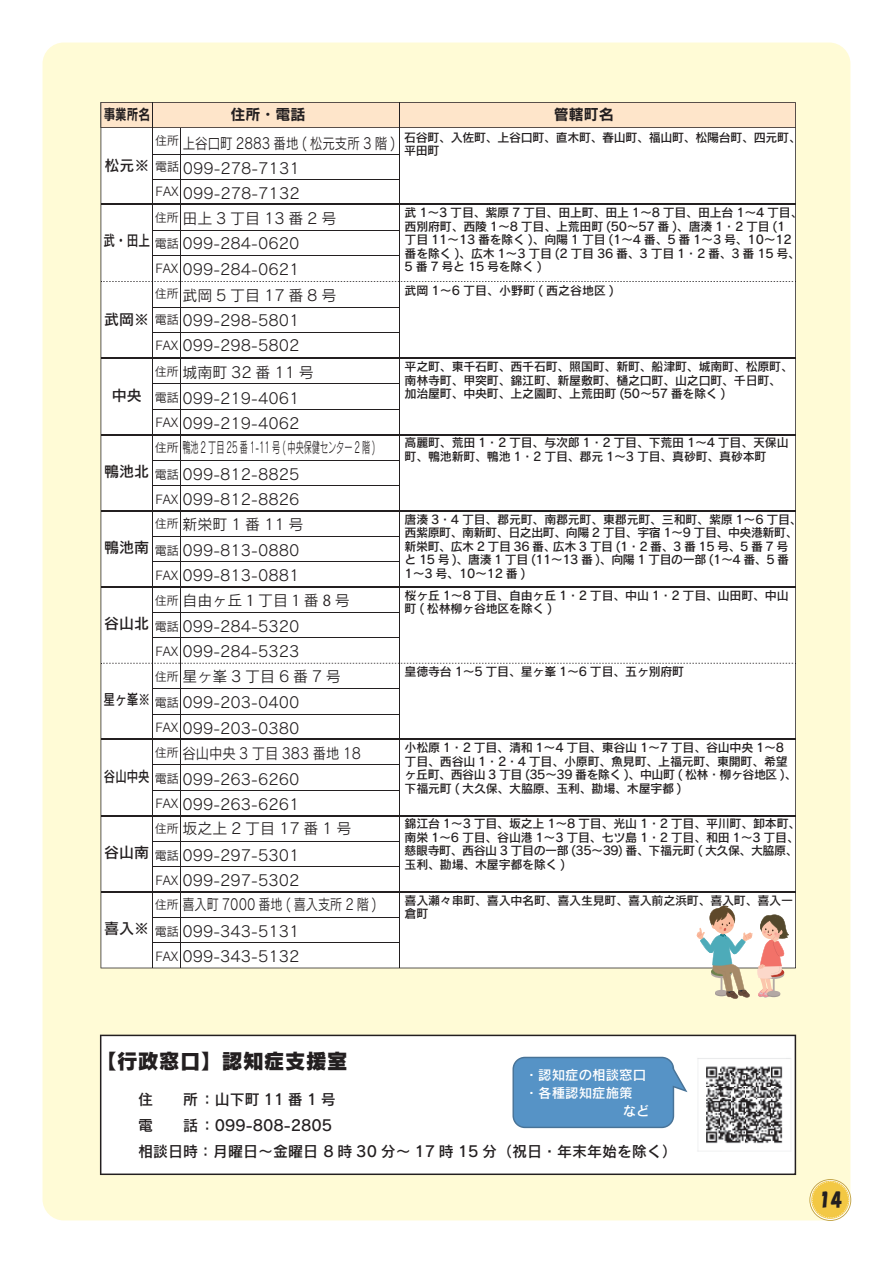
<style>
.page{position:relative;width:893px;height:1263px;background:#fff}
.page>*{position:absolute;margin:0;border:0;box-sizing:border-box;transform-origin:0 0}
.t1{font:21px "Rodin Pro EB";color:#231f20}
.t2{font:18px "HGP Soei Kakupoptai";color:#231f20}
.t3{font:15px/25.7px "Rodin Pro M";color:#231f20}
.t4{font:15px/26.2px "Rodin Pro DB";color:#231f20}
.t5{font:15px "Rodin Pro M";letter-spacing:.25em;color:#231f20}
.t6{font:15px/25.7px "Rodin Pro M";color:#231f20;scale:.89 1}
.t7{font:15px "Rodin Pro M";color:#231f20;scale:.54 1}
.t8{font:15px "Rodin Pro M";color:#231f20;scale:.83 1}
.t9{font:15px "Rodin Pro M";color:#231f20;scale:.81 1}
.t10{font:15px "Rodin Pro B";color:#231f20}
.t11{font:15px "Rodin Pro DB";color:#231f20;scale:.78 1}
.t12{font:15px "Rodin Pro DB";color:#231f20;scale:.76 1}
.t13{font:15px "Rodin Pro B";color:#231f20;scale:.77 1}
.t14{font:13.5px/18px "Rodin Pro DB";color:#fff}
.t15{font:12px/13.5px "Rodin Pro DB";letter-spacing:-.02em;color:#231f20}
.t16{font:12px/13.5px "Rodin Pro DB";letter-spacing:-.04em;color:#231f20}
.t17{font:12px/25px "Rodin Pro M";color:#231f20}
.t18{font:12px "Rodin Pro DB";color:#231f20}
.s1{font-family:"Koz Go Pr 6 N"}
.s2{font-size:12px}
</style>
<div class="page">
<div style="left:43px;top:43px;width:807px;height:1177px;background:#fffbd6;border-radius:21px"></div>
<div style="left:100px;top:1035px;width:696px;height:140px;background:#fff"></div>
<svg style="left:809px;top:1179px;width:42px;height:42px"></svg>
<div style="left:101px;top:128px;width:695px;height:840px;background:#fff"></div>
<hr style="left:153px;top:230px;width:246px;height:1px;background:#231f20">
<hr style="left:153px;top:255px;width:246px;height:1px;background:#231f20">
<svg style="left:101px;top:281px;width:695px;height:1px"></svg>
<hr style="left:153px;top:307px;width:246px;height:1px;background:#231f20">
<hr style="left:153px;top:332px;width:246px;height:1px;background:#231f20">
<hr style="left:101px;top:358px;width:694px;height:1px;background:#231f20">
<hr style="left:101px;top:204px;width:694px;height:1px;background:#231f20">
<hr style="left:153px;top:383px;width:246px;height:1px;background:#231f20">
<hr style="left:153px;top:409px;width:246px;height:1px;background:#231f20">
<hr style="left:101px;top:434px;width:694px;height:1px;background:#231f20">
<hr style="left:101px;top:510px;width:694px;height:1px;background:#231f20">
<hr style="left:153px;top:460px;width:246px;height:1px;background:#231f20">
<hr style="left:153px;top:485px;width:246px;height:1px;background:#231f20">
<hr style="left:153px;top:536px;width:246px;height:1px;background:#231f20">
<hr style="left:153px;top:561px;width:246px;height:1px;background:#231f20">
<hr style="left:101px;top:586px;width:694px;height:2px;background:#231f20">
<hr style="left:153px;top:612px;width:246px;height:1px;background:#231f20">
<hr style="left:153px;top:637px;width:246px;height:1px;background:#231f20">
<svg style="left:101px;top:663px;width:695px;height:1px"></svg>
<hr style="left:153px;top:688px;width:246px;height:1px;background:#231f20">
<hr style="left:153px;top:714px;width:246px;height:1px;background:#231f20">
<hr style="left:101px;top:739px;width:694px;height:1px;background:#231f20">
<hr style="left:153px;top:764px;width:246px;height:1px;background:#231f20">
<hr style="left:153px;top:790px;width:246px;height:1px;background:#231f20">
<hr style="left:101px;top:815px;width:694px;height:1px;background:#231f20">
<hr style="left:153px;top:841px;width:246px;height:1px;background:#231f20">
<hr style="left:153px;top:866px;width:246px;height:1px;background:#231f20">
<hr style="left:101px;top:891px;width:694px;height:1px;background:#231f20">
<hr style="left:153px;top:917px;width:246px;height:1px;background:#231f20">
<hr style="left:153px;top:942px;width:246px;height:1px;background:#231f20">
<hr style="left:181px;top:128px;width:1px;height:840px;background:#231f20">
<hr style="left:152px;top:102px;width:1px;height:866px;background:#231f20">
<hr style="left:399px;top:102px;width:1px;height:866px;background:#231f20">
<svg style="left:101px;top:102px;width:695px;height:26px;background:#f0d8bf"></svg>
<svg style="left:512px;top:1057px;width:175px;height:71px;background:#6299c8"></svg>
<img style="left:694px;top:1056px;width:97px;height:96px">
<svg style="left:697px;top:904px;width:92px;height:95px"></svg>
<hr style="left:153px;top:154px;width:247px;height:1px;background:#231f20">
<hr style="left:153px;top:179px;width:247px;height:1px;background:#231f20">
<p class="t13" style="left:104px;top:104px;width:61px">事業所名</p>
<p class="t10" style="left:230px;top:104px;width:76px">住所<span class="s1">・</span>電話</p>
<p class="t10" style="left:554px;top:104px;width:61px">管轄町名</p>
<p class="t17" style="left:155px;top:128px;width:25px">住所</p>
<p class="t8" style="left:183px;top:134px;width:258px">上谷口町 2883 番地 ( 松元支所 3 階 )</p>
<p class="t4" style="left:105px;top:152px;width:46px">松元※</p>
<p class="t17" style="left:155px;top:154px;width:25px">電話<br>FAX</p>
<p class="t3" style="left:183px;top:155px;width:119px;line-height:25px">099-278-7131<br>099-278-7132</p>
<p class="t5" style="left:155px;top:209px;width:183px"><sup>住所</sup>田上3丁目13番2号</p>
<p class="t11" style="left:103px;top:231px;width:61px">武<span class="s1">・</span>田上</p>
<p class="t3" style="left:182px;top:230px;width:118px">099-284-0620<br>099-284-0621</p>
<p class="t17" style="left:155px;top:230px;width:25px;line-height:25.7px">電話<br>FAX</p>
<p class="t15" style="left:404px;top:130px;width:399px">石谷町、入佐町、上谷口町、直木町、春山町、福山町、松陽台町、四元町、平田町</p>
<p class="t15" style="left:405px;top:205px;width:400px">武 1～3 丁目、紫原 7 丁目、田上町、田上 1～8 丁目、田上台 1～4 丁目、西別府町、西陵 1～8 丁目、上荒田町 (50～57 番 )、唐湊 1・2 丁目 (1<br>丁目 11～13 番を除く )、向陽 1 丁目 (1～4 番、5 番 1～3 号、10～12番を除く )、広木 1～3 丁目 (2 丁目 36 番、3 丁目 1・2 番、3 番 15 号、5番7号と15号を除く)</p>
<p class="t5" style="left:155px;top:285px;width:183px"><span class="s2">住所</span>武岡5丁目17番8号</p>
<p class="t18" style="left:405px;top:282px;width:211px">武岡 1～6 丁目、小野町 ( 西之谷地区 )</p>
<p class="t3" style="left:182px;top:307px;width:118px">099-298-5801<br>099-298-5802</p>
<p class="t4" style="left:104px;top:305px;width:46px">武岡※</p>
<p class="t17" style="left:155px;top:307px;width:25px;line-height:25.5px">電話<br>FAX</p>
<p class="t4" style="left:112px;top:381px;width:31px">中央</p>
<p class="t3" style="left:182px;top:358px;width:133px;text-indent:-28px"><span class="s2">住所</span>城南町 32 番 11 号<br>099-219-4061<br>099-219-4062</p>
<p class="t17" style="left:155px;top:385px;width:25px">電話<br>FAX</p>
<p class="t7" style="left:182px;top:438px;width:359px">鴨池 2 丁目 25 番 1-11 号 ( 中央保健センター 2 階 )</p>
<p class="t17" style="left:155px;top:435px;width:25px">住所</p>
<p class="t4" style="left:104px;top:457px;width:46px">鴨池北</p>
<p class="t3" style="left:182px;top:461px;width:118px;line-height:25px">099-812-8825<br>099-812-8826</p>
<p class="t17" style="left:155px;top:461px;width:25px">電話<br>FAX</p>
<p class="t3" style="left:182px;top:511px;width:123px;text-indent:-28px"><span class="s2">住所</span>新栄町1番11号<br>099-813-0880<br>099-813-0881</p>
<p class="t4" style="left:104px;top:534px;width:46px">鴨池南</p>
<p class="t17" style="left:155px;top:537px;width:25px">電話<br>FAX</p>
<p class="t3" style="left:182px;top:587px;width:169px;text-indent:-28px"><span class="s2">住所</span>自由<span class="s1">ヶ</span>丘<span class="s1">1</span>丁目<span class="s1">1</span>番<span class="s1">8</span>号<br>099-284-5320<br>099-284-5323</p>
<p class="t4" style="left:104px;top:610px;width:46px">谷山北</p>
<p class="t17" style="left:155px;top:613px;width:25px">電話<br>FAX</p>
<p class="t15" style="left:405px;top:359px;width:390px">平之町、東千石町、西千石町、照国町、新町、船津町、城南町、松原町、南林寺町、甲突町、錦江町、新屋敷町、樋之口町、山之口町、千日町、加治屋町、中央町、上之園町、上荒田町 (50～57 番を除く )</p>
<p class="t15" style="left:405px;top:436px;width:386px">高麗町、荒田 1・2 丁目、与次郎 1・2 丁目、下荒田 1～4 丁目、天保山町、鴨池新町、鴨池 1・2 丁目、郡元 1～3 丁目、真砂町、真砂本町</p>
<p class="t16" style="left:405px;top:512px;width:399px">唐湊 3・4 丁目、郡元町、南郡元町、東郡元町、三和町、紫原 1～6 丁目、西紫原町、南新町、日之出町、向陽 2 丁目、宇宿 1～9 丁目、中央港新町、新栄町、広木 2 丁目 36 番、広木 3 丁目 (1・2 番、3 番 15 号、5 番 7 号と 15 号 )、唐湊 1 丁目 (11～13 番 )、向陽 1 丁目の一部 (1～4 番、5 番<br>1～3 号、10～12 番 )</p>
<p class="t15" style="left:405px;top:588px;width:385px">桜ヶ丘 1～8 丁目、自由ヶ丘 1・2 丁目、中山 1・2 丁目、山田町、中山町 ( 松林柳ヶ谷地区を除く )</p>
<p class="t5" style="left:155px;top:667px;width:188px"><span class="s2">住所</span>星ヶ峯3丁目6番7号</p>
<p class="t15" style="left:405px;top:664px;width:281px">皇徳寺台 1～5 丁目、星ヶ峯 1～6 丁目、五ヶ別府町</p>
<p class="t3" style="left:182px;top:690px;width:118px;line-height:25px">099-203-0400<br>099-203-0380</p>
<p class="t11" style="left:103px;top:690px;width:61px">星ヶ峯※</p>
<p class="t17" style="left:155px;top:690px;width:25px">電話<br>FAX</p>
<p class="t6" style="left:182px;top:739px;width:202px;text-indent:-28px"><span class="s2">住所</span>谷山中央 3 丁目 383 番地 18<br>099-263-6260<br>099-263-6261</p>
<p class="t12" style="left:104px;top:766px;width:62px">谷山中央</p>
<p class="t17" style="left:155px;top:766px;width:25px">電話<br>FAX</p>
<p class="t5" style="left:182px;top:819px;width:170px">坂之上2丁目17番1号</p>
<p class="t17" style="left:155px;top:816px;width:25px">住所</p>
<p class="t4" style="left:104px;top:838px;width:46px">谷山南</p>
<p class="t3" style="left:182px;top:842px;width:118px;line-height:25px">099-297-5301<br>099-297-5302</p>
<p class="t17" style="left:155px;top:842px;width:25px">電話<br>FAX</p>
<p class="t9" style="left:182px;top:895px;width:241px">喜入町 7000 番地 ( 喜入支所 2 階 )</p>
<p class="t17" style="left:155px;top:892px;width:25px">住所</p>
<p class="t4" style="left:104px;top:915px;width:46px">喜入※</p>
<p class="t3" style="left:182px;top:918px;width:118px;line-height:25px">099-343-5131<br>099-343-5132</p>
<p class="t17" style="left:155px;top:918px;width:25px">電話<br>FAX</p>
<p class="t15" style="left:405px;top:740px;width:394px">小松原 1・2 丁目、清和 1～4 丁目、東谷山 1～7 丁目、谷山中央 1～8丁目、西谷山 1・2・4 丁目、小原町、魚見町、上福元町、東開町、希望ヶ丘町、西谷山 3 丁目 (35～39 番を除く )、中山町 ( 松林・柳ヶ谷地区 )、下福元町 ( 大久保、大脇原、玉利、勘場、木屋宇都 )</p>
<p class="t15" style="left:405px;top:816px;width:397px">錦江台 1～3 丁目、坂之上 1～8 丁目、光山 1・2 丁目、平川町、卸本町、南栄 1～6 丁目、谷山港 1～3 丁目、七ツ島 1・2 丁目、和田 1～3 丁目、慈眼寺町、西谷山 3 丁目の一部 (35～39) 番、下福元町 ( 大久保、大脇原、玉利、勘場、木屋宇都を除く )</p>
<p class="t15" style="left:405px;top:893px;width:390px">喜入瀬々串町、喜入中名町、喜入生見町、喜入前之浜町、喜入町、喜入一倉町</p>
<h1 class="t1" style="left:96px;top:1047px;width:253px">【行政窓口】認知症支援室</h1>
<p class="t4" style="left:138px;top:1085px;width:540px">住　　所 ：山下町 11 番 1 号<br>電　　話 ：099-808-2805<br>相談日時：月曜日～金曜日 8 時 30 分～ 17 時 15 分（祝日・年末年始を除く）</p>
<p class="t14" style="left:525px;top:1065px;width:123px">・認知症の相談窓口・各種認知症施策</p>
<h2 class="t2" style="left:819px;top:1190px;width:25px">14</h2>
</div>
